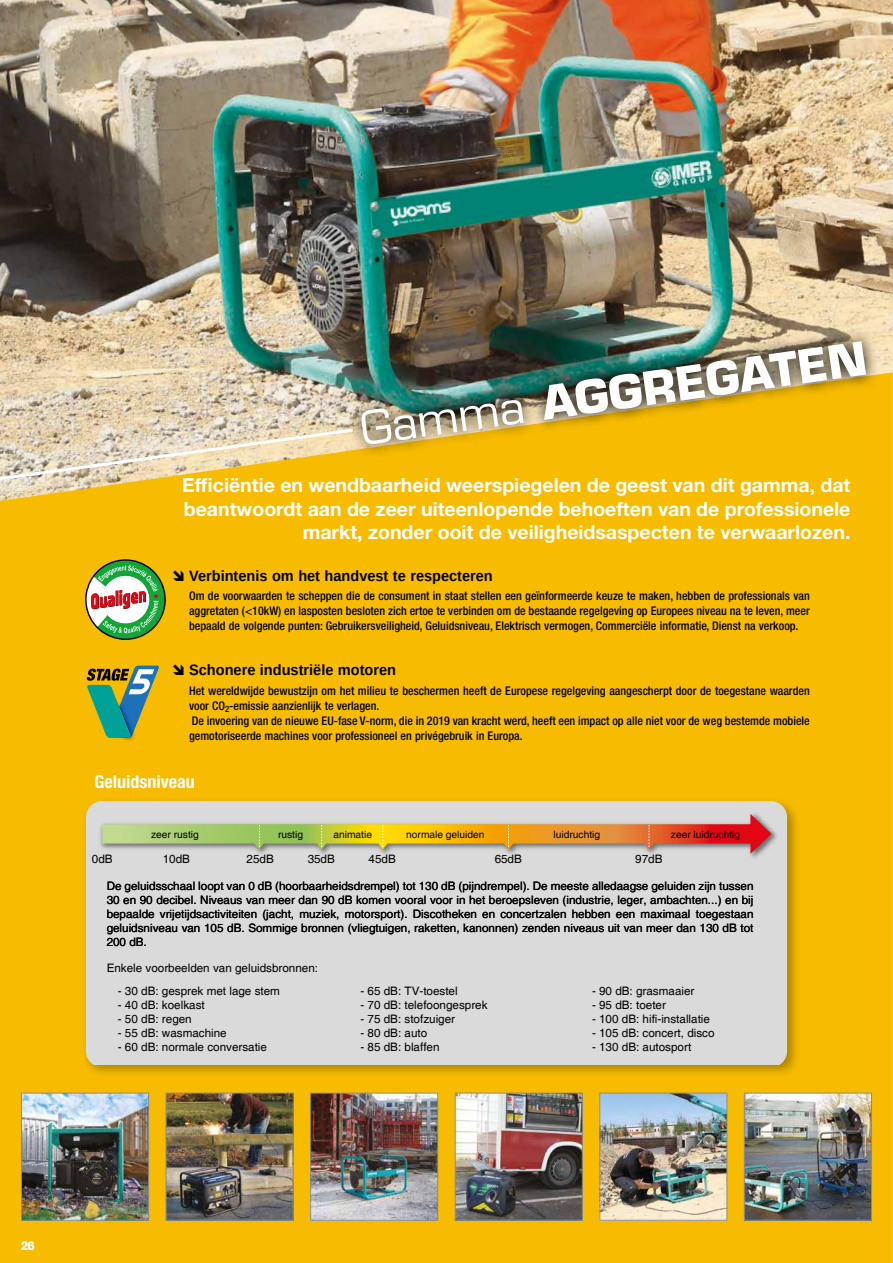
<style>
.page{position:relative;width:893px;height:1263px;background:#fff}
.page>*{position:absolute;margin:0;border:0;box-sizing:border-box;transform-origin:0 0}
.t1{font:700 45px "Eurostile LT Std";color:#fff}
.t2{font:700 19.5px/23.4px "Helvetica Neue LT Std";color:#fff;text-align:right}
.t3{font:700 condensed 18px "Helvetica Neue LT Std";color:#fff}
.t4{font:700 15px "Arimo";color:#000}
.t5{font:500 condensed 12px/15px "Helvetica Neue LT Std";color:#000;text-align:justify}
.t6{font:700 12px "Helvetica Neue LT Std";color:#fff}
.t7{font:11.7px/14px "Helvetica";color:#000;text-align:justify}
.t8{font:10.2px "Helvetica";color:#000}
.s1{font-weight:400}
</style>
<div class="page">
<div style="left:0;top:507px;width:893px;height:756px;background:#f7bb00"></div>
<img style="left:0;top:0;width:893px;height:507px">
<img style="left:348px;top:328px;width:532px;height:130px">
<svg style="left:0;top:427px;width:356px;height:109px;background:#eec652"></svg>
<svg style="left:84px;top:557px;width:83px;height:85px"></svg>
<img style="left:23px;top:1095px;width:124px;height:123px">
<div style="left:21px;top:1093px;width:128px;height:127px;border:1px solid #8c8c8b"></div>
<img style="left:312px;top:1095px;width:124px;height:123px">
<div style="left:310px;top:1093px;width:128px;height:127px;border:1px solid #8c8c8b"></div>
<img style="left:602px;top:1095px;width:123px;height:123px">
<div style="left:600px;top:1093px;width:127px;height:127px;border:1px solid #8c8c8b"></div>
<img style="left:457px;top:1095px;width:124px;height:123px">
<div style="left:455px;top:1093px;width:128px;height:127px;border:1px solid #8c8c8b"></div>
<img style="left:746px;top:1095px;width:124px;height:123px">
<div style="left:744px;top:1093px;width:128px;height:127px;border:1px solid #8c8c8b"></div>
<img style="left:168px;top:1095px;width:123px;height:123px">
<div style="left:166px;top:1093px;width:127px;height:127px;border:1px solid #8c8c8b"></div>
<div style="left:81px;top:796px;width:719px;height:282px;background:#000;opacity:.3"></div>
<div style="left:86px;top:801px;width:701px;height:263px;background:#dadada"></div>
<div style="left:97px;top:808px;width:684px;height:56px;background:#dadada"></div>
<svg style="left:102px;top:814px;width:669px;height:40px;background:#ceb47f"></svg>
<img style="left:94px;top:738px;width:43px;height:6px">
<svg style="left:86px;top:665px;width:73px;height:73px;background:#809d56"></svg>
<svg style="left:173px;top:570px;width:10px;height:11px"></svg>
<svg style="left:173px;top:664px;width:10px;height:11px"></svg>
<h1 class="t1" style="left:357px;top:401px;width:512px;rotate:-8deg"><span class="s1">Gamma</span> AGGREGATEN</h1>
<h2 class="t2" style="left:182px;top:473px;width:670px">Efficiëntie en wendbaarheid weerspiegelen de geest van dit gamma, dat beantwoordt aan de zeer uiteenlopende behoeften van de professionele markt, zonder ooit de veiligheidsaspecten te verwaarlozen.</h2>
<p class="t4" style="left:189px;top:565px;width:305px">Verbintenis om het handvest te respecteren</p>
<p class="t5" style="left:189px;top:588px;width:622px">Om de voorwaarden te scheppen die de consument in staat stellen een geïnformeerde keuze te maken, hebben de professionals van aggretaten (&lt;10kW) en lasposten besloten zich ertoe te verbinden om de bestaande regelgeving op Europees niveau na te leven, meer bepaald de volgende punten: Gebruikersveiligheid, Geluidsniveau, Elektrisch vermogen, Commerciële informatie, Dienst na verkoop.</p>
<p class="t4" style="left:189px;top:660px;width:208px">Schonere industriële motoren</p>
<p class="t5" style="left:189px;top:683px;width:622px;text-align:left">Het wereldwijde bewustzijn om het milieu te beschermen heeft de Europese regelgeving aangescherpt door de toegestane waarden voor CO<sub>2</sub>-emissie aanzienlijk te verlagen.<br>De invoering van de nieuwe EU-fase V-norm, die in 2019 van kracht werd, heeft een impact op alle niet voor de weg bestemde mobiele gemotoriseerde machines voor professioneel en privégebruik in Europa.</p>
<h3 class="t3" style="left:95px;top:771px;width:102px">Geluidsniveau</h3>
<p class="t8" style="left:151px;top:829px;width:49px">zeer rustig</p>
<p class="t8" style="left:278px;top:829px;width:26px">rustig</p>
<p class="t8" style="left:333px;top:829px;width:40px">animatie</p>
<p class="t8" style="left:406px;top:829px;width:80px">normale geluiden</p>
<p class="t8" style="left:554px;top:829px;width:48px">luidruchtig</p>
<p class="t8" style="left:671px;top:829px;width:71px">zeer luidruchtig</p>
<p class="t7" style="left:163px;top:852px;width:29px">10dB</p>
<p class="t7" style="left:247px;top:852px;width:29px">25dB</p>
<p class="t7" style="left:308px;top:852px;width:29px">35dB</p>
<p class="t7" style="left:369px;top:852px;width:29px">45dB</p>
<p class="t7" style="left:495px;top:852px;width:29px">65dB</p>
<p class="t7" style="left:635px;top:852px;width:29px">97dB</p>
<p class="t7" style="left:107px;top:879px;width:648px">De geluidsschaal loopt van 0 dB (hoorbaarheidsdrempel) tot 130 dB (pijndrempel). De meeste alledaagse geluiden zijn tussen 30 en 90 decibel. Niveaus van meer dan 90 dB komen vooral voor in het beroepsleven (industrie, leger, ambachten...) en bij bepaalde vrijetijdsactiviteiten (jacht, muziek, motorsport). Discotheken en concertzalen hebben een maximaal toegestaan geluidsniveau van 105 dB. Sommige bronnen (vliegtuigen, raketten, kanonnen) zenden niveaus uit van meer dan 130 dB tot 200 dB.</p>
<p class="t7" style="left:107px;top:961px;width:213px">Enkele voorbeelden van geluidsbronnen:</p>
<p class="t7" style="left:118px;top:984px;width:164px">- 30 dB: gesprek met lage stem</p>
<p class="t7" style="left:118px;top:998px;width:88px">- 40 dB: koelkast</p>
<p class="t7" style="left:118px;top:1012px;width:75px">- 50 dB: regen</p>
<p class="t7" style="left:118px;top:1026px;width:110px">- 55 dB: wasmachine</p>
<p class="t7" style="left:118px;top:1040px;width:151px">- 60 dB: normale conversatie</p>
<p class="t7" style="left:92px;top:852px;width:22px">0dB</p>
<p class="t7" style="left:360px;top:984px;width:99px">- 65 dB: TV-toestel</p>
<p class="t7" style="left:360px;top:998px;width:129px">- 70 dB: telefoongesprek</p>
<p class="t7" style="left:360px;top:1012px;width:96px">- 75 dB: stofzuiger</p>
<p class="t7" style="left:360px;top:1026px;width:68px">- 80 dB: auto</p>
<p class="t7" style="left:360px;top:1040px;width:81px">- 85 dB: blaffen</p>
<p class="t7" style="left:592px;top:984px;width:104px">- 90 dB: grasmaaier</p>
<p class="t7" style="left:592px;top:998px;width:75px">- 95 dB: toeter</p>
<p class="t7" style="left:592px;top:1012px;width:120px">- 100 dB: hifi-installatie</p>
<p class="t7" style="left:592px;top:1026px;width:124px">- 105 dB: concert, disco</p>
<p class="t7" style="left:592px;top:1040px;width:101px">- 130 dB: autosport</p>
<p class="t6" style="left:21px;top:1238px;width:15px">26</p>
</div>
